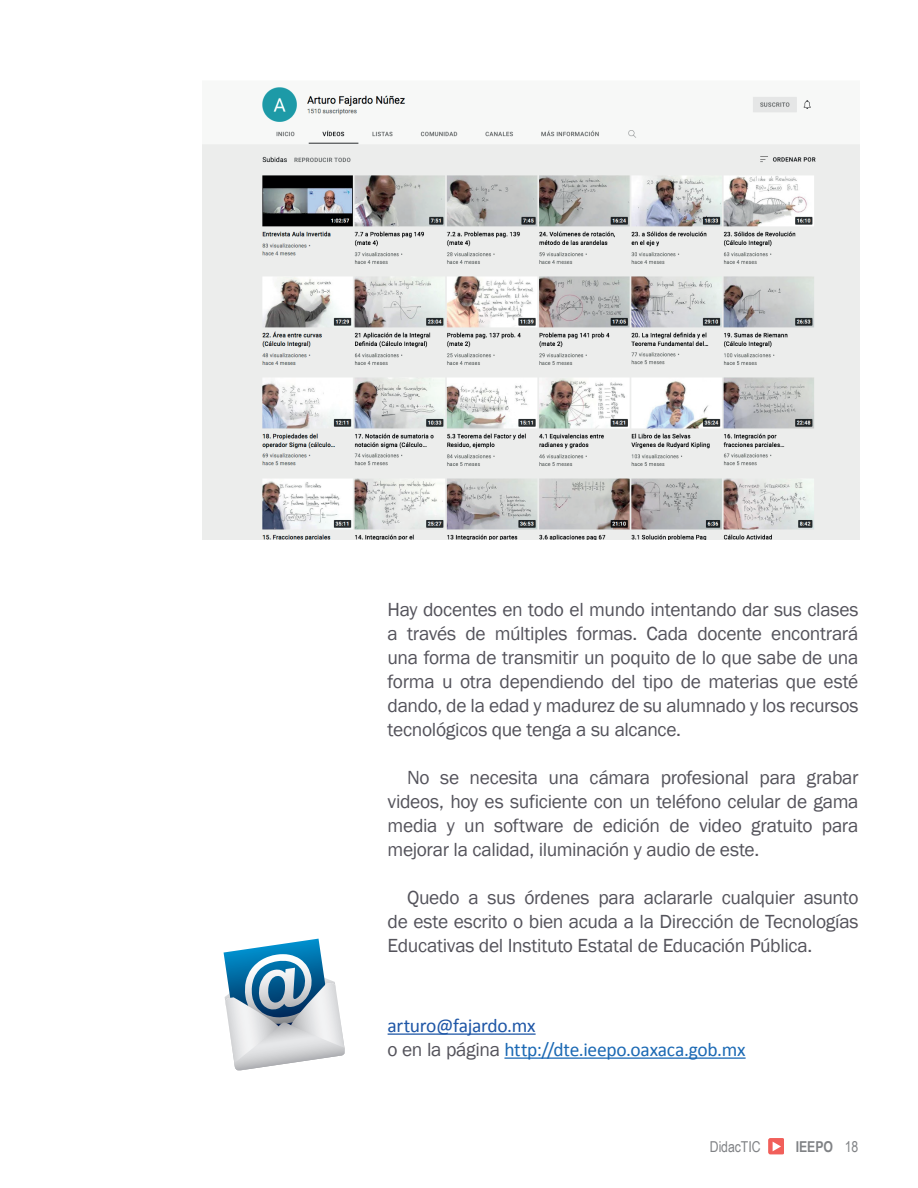
<style>
.page{position:relative;width:918px;height:1188px;background:#fff}
.page>*{position:absolute;margin:0;border:0;box-sizing:border-box;transform-origin:0 0}
.t1{font:19.5px/24px "Franklin Gothic";letter-spacing:-.02em;color:#54535b;text-align:justify}
.t2{font:19.5px/24px "Calibri";letter-spacing:-.015em;color:#1b69b4}
.t3{font:15px "Arial Narrow";letter-spacing:-.005em;color:#808285}
.t4{font:700 15px "Arial Narrow";letter-spacing:-.005em;color:#808285}
.s1{color:#1e56a6}
.s2{font-family:"Franklin Gothic";color:#54535b}
.s3{font-weight:400}
</style>
<div class="page">
<div style="left:769px;top:1138px;width:15px;height:16px;background:#f15f5a;border-radius:2px"></div>
<svg style="left:773px;top:1142px;width:8px;height:9px"></svg>
<img style="left:202px;top:87px;width:658px;height:452px">
<hr style="left:388px;top:1033px;width:148px;height:2px;background:#1e56a6">
<hr style="left:504px;top:1057px;width:242px;height:2px;background:#1b69b4">
<svg style="left:224px;top:939px;width:121px;height:131px"></svg>
<p class="t1" style="left:388px;top:598px;width:472px">Hay docentes en todo el mundo intentando dar sus clases a través de múltiples formas. Cada docente encontrará una forma de transmitir un poquito de lo que sabe de una forma u otra dependiendo del tipo de materias que esté dando, de la edad y madurez de su alumnado y los recursos tecnológicos que tenga a su alcance.</p>
<p class="t1" style="left:388px;top:766px;width:472px;text-indent:20px">No se necesita una cámara profesional para grabar videos, hoy es suficiente con un teléfono celular de gama media y un software de edición de video gratuito para mejorar la calidad, iluminación y audio de este.</p>
<p class="t1" style="left:388px;top:886px;width:472px;text-indent:20px">Quedo a sus órdenes para aclararle cualquier asunto de este escrito o bien acuda a la Dirección de Tecnologías Educativas del Instituto Estatal de Educación Pública.</p>
<p class="t2" style="left:388px;top:1014px;width:360px"><span class="s1">arturo@fajardo.mx<br></span><span class="s2">o en la página</span> http://dte.ieepo.oaxaca.gob.mx</p>
<p class="t3" style="left:710px;top:1136px;width:52px">DidacTIC</p>
<p class="t4" style="left:796px;top:1135px;width:64px">IEEPO <span class="s3">18</span></p>
</div>
